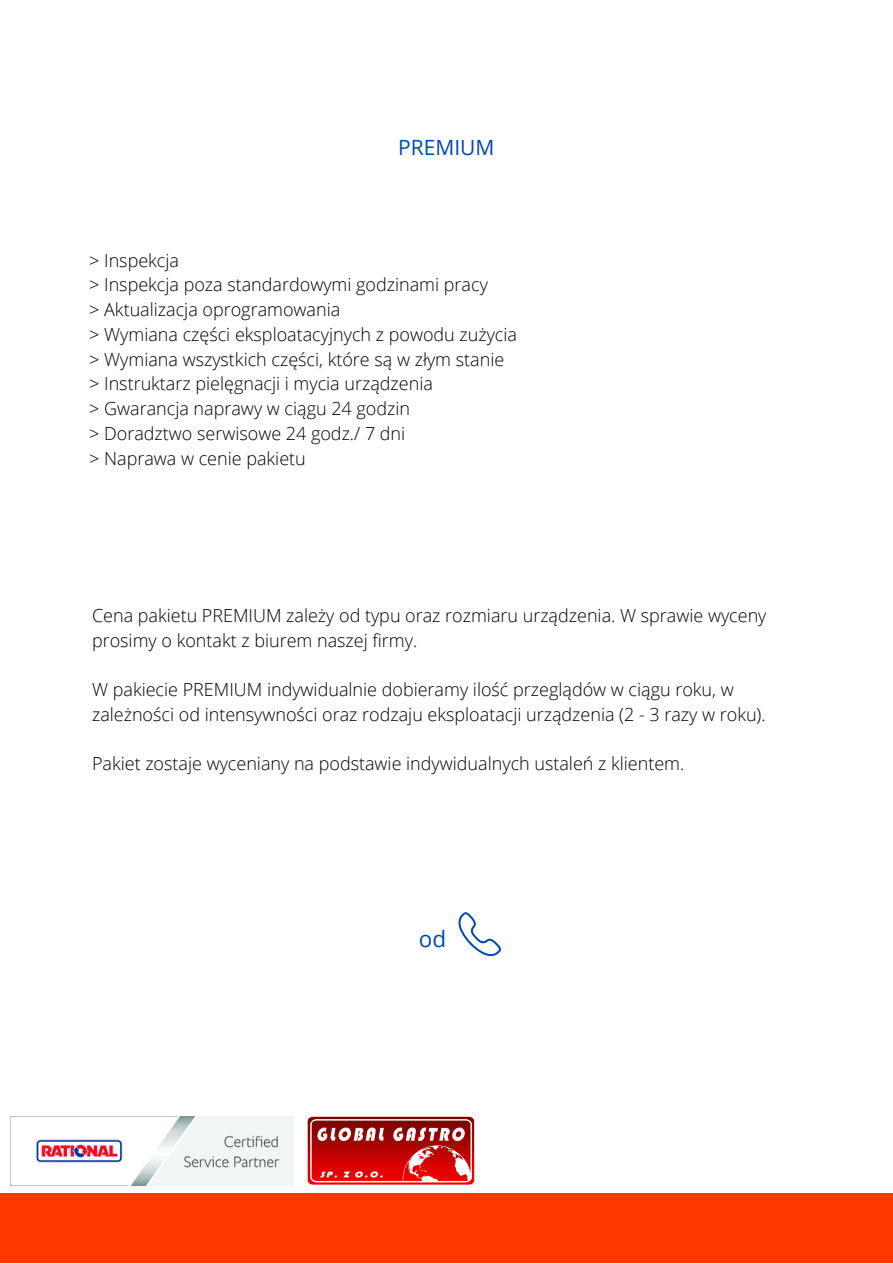
<style>
.page{position:relative;width:893px;height:1264px;background:#fff}
.page>*{position:absolute;margin:0;border:0;box-sizing:border-box;transform-origin:0 0}
.t1{font:22.5px "Open Sans";color:#004aad}
.t2{font:21px "Open Sans";color:#004aad}
.t3{font:300 18px/24.8px "Open Sans";color:#000}
</style>
<div class="page">
<div style="left:0;top:1192px;width:892px;height:70px;background:#ff3800"></div>
<img style="left:291px;top:1116px;width:184px;height:70px">
<img style="left:10px;top:1116px;width:283px;height:69px">
<svg style="left:458px;top:912px;width:43px;height:44px"></svg>
<p class="t2" style="left:398px;top:132px;width:98px">PREMIUM</p>
<p class="t3" style="left:89px;top:247px;width:91px">&gt; Inspekcja</p>
<p class="t3" style="left:89px;top:272px;width:400px">&gt; Inspekcja poza standardowymi godzinami pracy</p>
<p class="t3" style="left:89px;top:297px;width:252px">&gt; Aktualizacja oprogramowania</p>
<p class="t3" style="left:89px;top:321px;width:429px">&gt; Wymiana części eksploatacyjnych z powodu zużycia</p>
<p class="t3" style="left:89px;top:346px;width:416px">&gt; Wymiana wszystkich części, które są w złym stanie</p>
<p class="t3" style="left:89px;top:371px;width:345px">&gt; Instruktarz pielęgnacji i mycia urządzenia</p>
<p class="t3" style="left:89px;top:396px;width:322px">&gt; Gwarancja naprawy w ciągu 24 godzin</p>
<p class="t3" style="left:89px;top:420px;width:317px">&gt; Doradztwo serwisowe 24 godz./ 7 dni</p>
<p class="t3" style="left:89px;top:445px;width:218px">&gt; Naprawa w cenie pakietu</p>
<p class="t3" style="left:92px;top:602px;width:676px">Cena pakietu PREMIUM zależy od typu oraz rozmiaru urządzenia. W sprawie wyceny prosimy o kontakt z biurem naszej firmy.</p>
<p class="t3" style="left:92px;top:677px;width:675px">W pakiecie PREMIUM indywidualnie dobieramy ilość przeglądów w ciągu roku, w zależności od intensywności oraz rodzaju eksploatacji urządzenia (2 - 3 razy w roku).</p>
<p class="t3" style="left:92px;top:751px;width:593px">Pakiet zostaje wyceniany na podstawie indywidualnych ustaleń z klientem.</p>
<p class="t1" style="left:419px;top:922px;width:29px">od</p>
</div>
